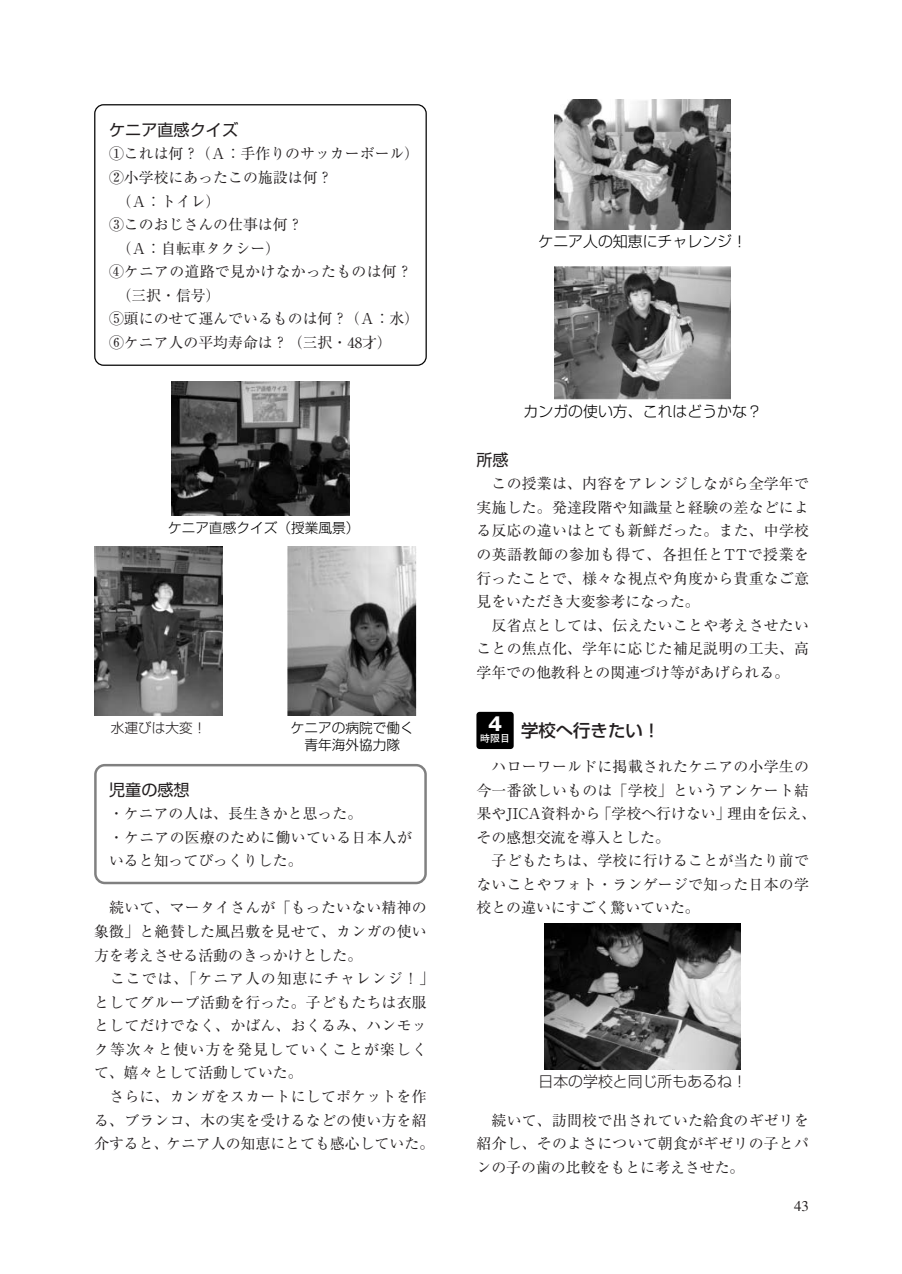
<style>
.page{position:relative;width:902px;height:1274px;background:#fff}
.page>*{position:absolute;margin:0;border:0;box-sizing:border-box;transform-origin:0 0}
.t1{font:500 17.32px "Shin Go";color:#231f20}
.t2{font:16.1px "Shin Go";color:#231f20}
.t3{font:14.88px/23.6px "Ryumin";letter-spacing:.015em;color:#231f20;text-align:justify}
.t4{font:300 14.88px "Shin Go";color:#000}
.t5{font:300 14.88px "Shin Go";color:#231f20}
.t6{font:14.88px "Times";color:#231f20}
.t7{font:300 13.65px/17.3px "Shin Go";color:#000;text-align:center}
.t8{font:300 13.65px "Shin Go";color:#231f20}
.t9{font:700 9.97px "Futo Go B101";color:#fff}
</style>
<div class="page">
<div style="left:94px;top:104px;width:332px;height:262px;border:1px solid #000;border-radius:9px"></div>
<img style="left:94px;top:547px;width:129px;height:169px">
<img style="left:288px;top:547px;width:128px;height:169px">
<img style="left:171px;top:382px;width:179px;height:134px">
<div style="left:94px;top:764px;width:332px;height:120px;border:2px solid #808080;border-radius:9px"></div>
<img style="left:554px;top:99px;width:176px;height:130px">
<img style="left:554px;top:267px;width:176px;height:132px">
<div style="left:476px;top:712px;width:37px;height:37px;background:#000;border-radius:3px"></div>
<img style="left:544px;top:924px;width:196px;height:145px">
<p class="t2" style="left:109px;top:124px;width:130px">ケニア直感クイズ</p>
<p class="t3" style="left:109px;top:144px;width:312px">①これは何？（Ａ：手作りのサッカーボール）</p>
<p class="t3" style="left:109px;top:168px;width:225px">②小学校にあったこの施設は何？</p>
<p class="t3" style="left:116px;top:191px;width:106px">（Ａ：トイレ）</p>
<p class="t3" style="left:109px;top:215px;width:195px">③このおじさんの仕事は何？</p>
<p class="t3" style="left:116px;top:238px;width:165px">（Ａ：自転車タクシー）</p>
<p class="t3" style="left:109px;top:262px;width:304px">④ケニアの道路で見かけなかったものは何？</p>
<p class="t3" style="left:116px;top:285px;width:106px">（三択・信号）</p>
<p class="t3" style="left:109px;top:309px;width:312px">⑤頭にのせて運んでいるものは何？（Ａ：水）</p>
<p class="t3" style="left:109px;top:333px;width:284px">⑥ケニア人の平均寿命は？（三択・48才）</p>
<p class="t7" style="left:168px;top:521px;width:192px">ケニア直感クイズ（授業風景）</p>
<p class="t8" style="left:111px;top:722px;width:97px">水運びは大変！</p>
<p class="t7" style="left:291px;top:721px;width:124px">ケニアの病院で働く青年海外協力隊</p>
<p class="t2" style="left:109px;top:784px;width:82px">児童の感想</p>
<p class="t3" style="left:109px;top:804px;width:304px;text-align:left">・ケニアの人は、長生きかと思った。<br>・ケニアの医療のために働いている日本人がいると知ってびっくりした。</p>
<p class="t3" style="left:94px;top:898px;width:334px;text-indent:15px">続いて、マータイさんが「もったいない精神の象徴」と絶賛した風呂敷を見せて、カンガの使い方を考えさせる活動のきっかけとした。</p>
<p class="t3" style="left:94px;top:969px;width:341px;text-align:left;text-indent:16px">ここでは、「ケニア人の知恵にチャレンジ！」としてグループ活動を行った。子どもたちは衣服としてだけでなく、かばん、おくるみ、ハンモック等次々と使い方を発見していくことが楽しくて、嬉々として活動していた。</p>
<p class="t3" style="left:94px;top:1087px;width:341px;text-align:center">さらに、カンガをスカートにしてポケットを作<br>る、ブランコ、木の実を受けるなどの使い方を紹介すると、ケニア人の知恵にとても感心していた。</p>
<p class="t4" style="left:538px;top:236px;width:210px">ケニア人の知恵にチャレンジ！</p>
<p class="t4" style="left:523px;top:406px;width:240px">カンガの使い方、これはどうかな？</p>
<p class="t2" style="left:476px;top:454px;width:34px">所感</p>
<p class="t3" style="left:476px;top:474px;width:334px;text-indent:15px">この授業は、内容をアレンジしながら全学年で実施した。発達段階や知識量と経験の差などによる反応の違いはとても新鮮だった。また、中学校の英語教師の参加も得て、各担任とTTで授業を行ったことで、様々な視点や角度から貴重なご意見をいただき大変参考になった。</p>
<p class="t3" style="left:476px;top:615px;width:334px;text-indent:15px">反省点としては、伝えたいことや考えさせたいことの焦点化、学年に応じた補足説明の工夫、高学年での他教科との関連づけ等があげられる。</p>
<p class="t1" style="left:488px;top:724px;width:173px"><sup>4</sup> 学校へ行きたい！</p>
<p class="t9" style="left:480px;top:734px;width:31px">時限目</p>
<p class="t3" style="left:476px;top:757px;width:341px;text-align:left;text-indent:15px">ハローワールドに掲載されたケニアの小学生の今一番欲しいものは「学校」というアンケート結果やJICA資料から「学校へ行けない」理由を伝え、その感想交流を導入とした。</p>
<p class="t3" style="left:476px;top:851px;width:334px;text-indent:15px">子どもたちは、学校に行けることが当たり前でないことやフォト・ランゲージで知った日本の学校との違いにすごく驚いていた。</p>
<p class="t5" style="left:538px;top:1076px;width:210px">日本の学校と同じ所もあるね！</p>
<p class="t3" style="left:476px;top:1110px;width:334px;text-indent:15px">続いて、訪問校で出されていた給食のギゼリを紹介し、そのよさについて朝食がギゼリの子とパンの子の歯の比較をもとに考えさせた。</p>
<p class="t6" style="left:794px;top:1200px;width:16px">43</p>
</div>
